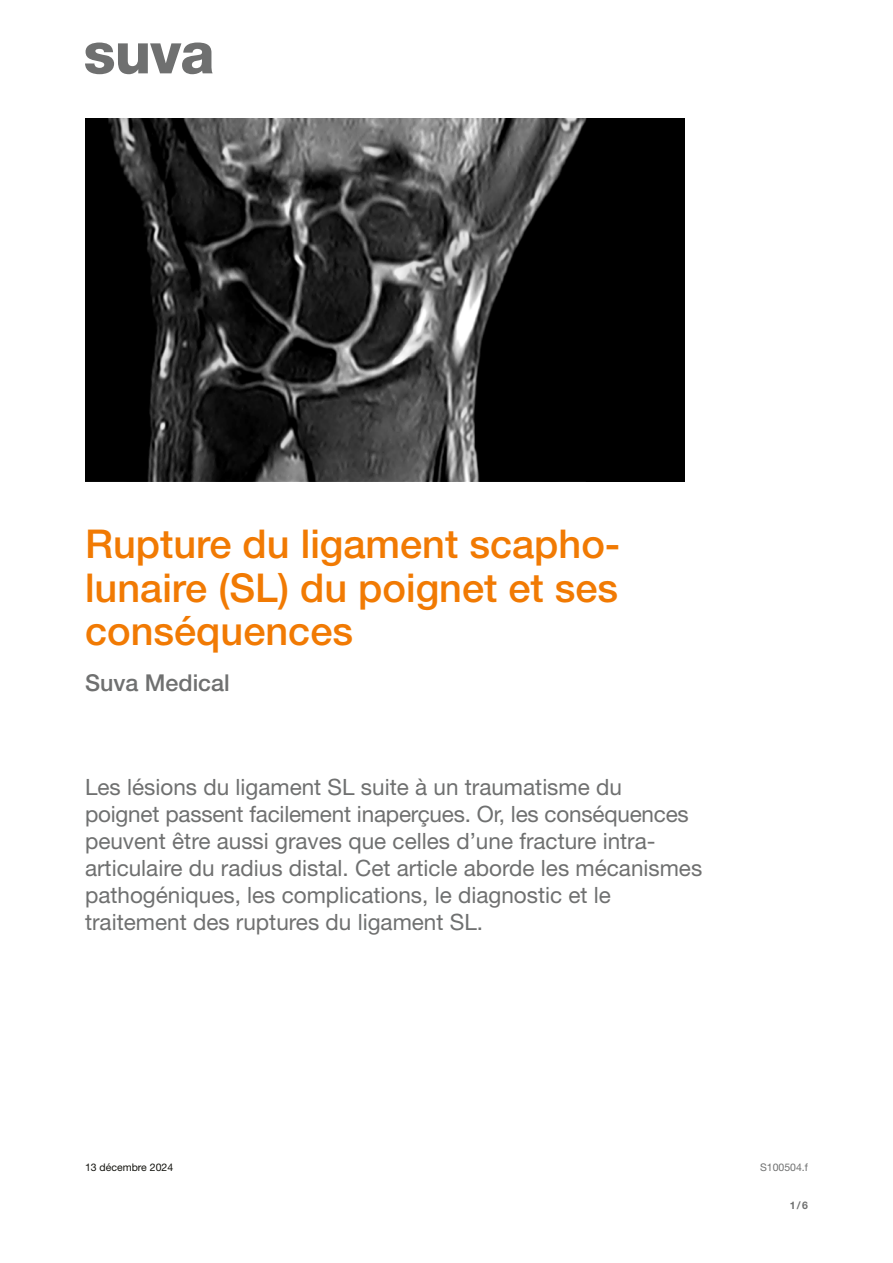
<style>
.page{position:relative;width:893px;height:1263px;background:#fff}
.page>*{position:absolute;margin:0;border:0;box-sizing:border-box;transform-origin:0 0}
.t1{font:500 39.75px/43.5px "Helvetica Neue LT Std";color:#f17a03;text-align:justify}
.t2{font:500 23.25px "Helvetica Neue LT Std";color:#6f7070}
.t3{font:22.5px/27px "Helvetica Neue LT Std";color:#6f7070}
.t4{font:10.5px "Helvetica Neue LT Std";color:#12120d}
.t5{font:10.5px "Helvetica Neue LT Std";color:#6f7070}
.t6{font:700 10.5px "Helvetica Neue LT Std";color:#6f7070}
</style>
<div class="page">
<img style="left:85px;top:118px;width:599px;height:364px">
<svg style="left:85px;top:43px;width:128px;height:31px"></svg>
<h1 class="t1" style="left:85px;top:522px;width:537px">Rupture du ligament scapho&shy;lunaire (SL) du poignet et ses conséquences</h1>
<p class="t2" style="left:85px;top:669px;width:146px">Suva Medical</p>
<p class="t3" style="left:85px;top:773px;width:619px">Les lésions du ligament SL suite à un traumatisme du<br>poignet passent facilement inaperçues. Or, les conséquences peuvent être aussi graves que celles d’une fracture intra&shy;articulaire du radius distal. Cet article aborde les mécanismes pathogéniques, les complications, le diagnostic et le traitement des ruptures du ligament SL.</p>
<p class="t4" style="left:85px;top:1160px;width:90px">13 décembre 2024</p>
<p class="t5" style="left:760px;top:1160px;width:49px">S100504.f</p>
<p class="t6" style="left:790px;top:1198px;width:20px">1/6</p>
</div>
